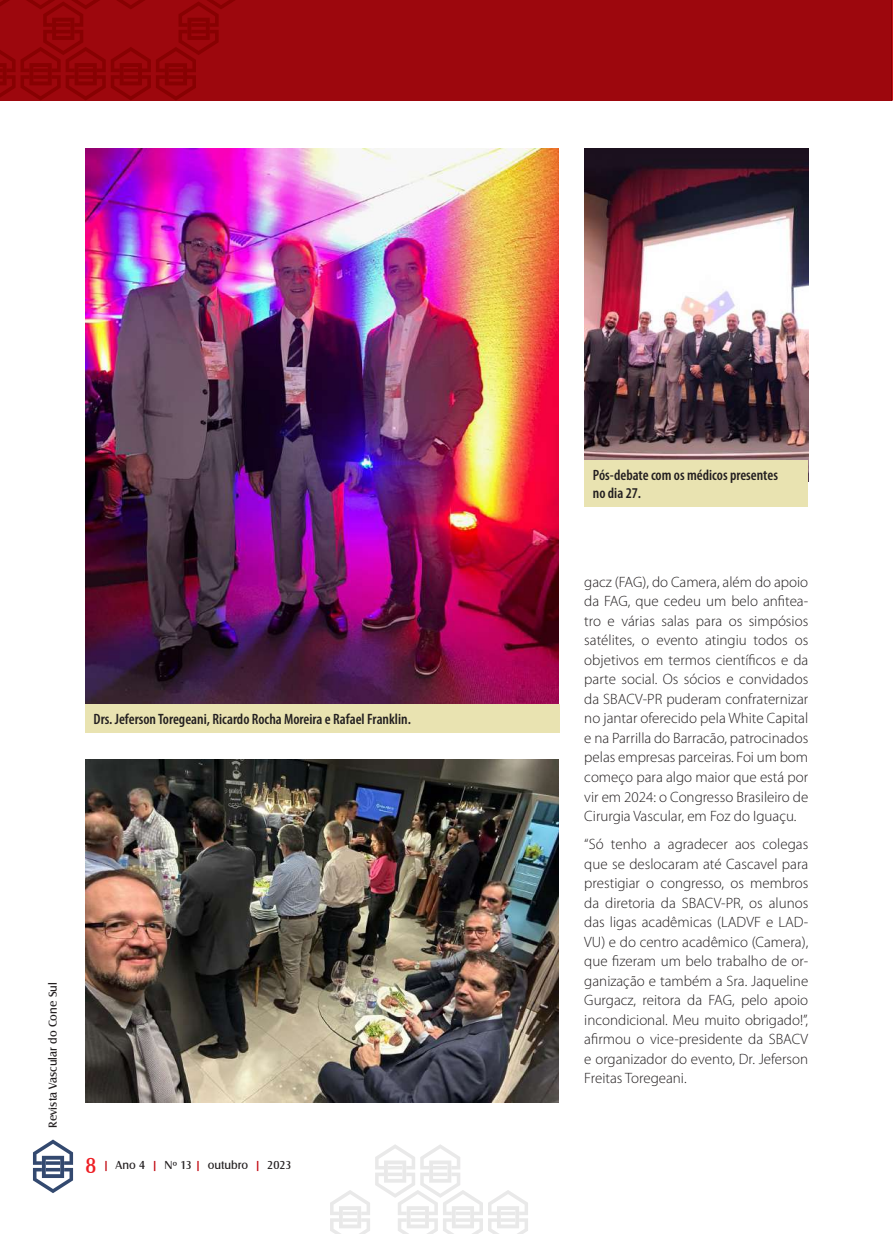
<style>
.page{position:relative;width:893px;height:1234px;background:#fff}
.page>*{position:absolute;margin:0;border:0;box-sizing:border-box;transform-origin:0 0}
.t1{font:300 15px/19.5px "Myriad Pro";color:#231f20;text-align:justify}
.t2{font:600 condensed 15px/18px "Myriad Pro";color:#231f20}
.t3{font:12px "Castle T";color:#231f20}
.s1{font-size:22.5px;color:#ee1d23}
.s2{color:#c4121a}
</style>
<div class="page">
<img style="left:85px;top:148px;width:473px;height:556px">
<img style="left:85px;top:759px;width:473px;height:343px">
<img style="left:584px;top:148px;width:224px;height:312px">
<div style="left:85px;top:704px;width:474px;height:28px;background:#e9e3b1"></div>
<div style="left:584px;top:460px;width:224px;height:47px;background:#e9e3b1"></div>
<div style="left:0;top:0;width:892px;height:101px;background:#9d070d"></div>
<svg style="left:892px;top:0;width:1px;height:101px"></svg>
<hr style="left:891px;top:0;width:1px;height:101px;background:#870102">
<svg style="left:0;top:0;width:235px;height:100px"></svg>
<svg style="left:33px;top:1139px;width:40px;height:53px"></svg>
<svg style="left:330px;top:1144px;width:198px;height:89px"></svg>
<p class="t2" style="left:94px;top:710px;width:319px">Drs. Jeferson Toregeani, Ricardo Rocha Moreira e Rafael Franklin.</p>
<p class="t3" style="left:46px;top:1127px;width:147px;rotate:-90deg">Revista Vascular do Cone Sul</p>
<p class="t3" style="left:85px;top:1157px;width:208px"><span class="s1">8</span> <span class="s2">|</span> Ano 4 <span class="s2">|</span> Nº 13 <span class="s2">|</span> outubro <span class="s2">|</span> 2023</p>
<p class="t2" style="left:593px;top:466px;width:187px">Pós-debate com os médicos presentes no dia 27.</p>
<p class="t1" style="left:584px;top:572px;width:225px">gacz (FAG), do Camera, além do apoio da FAG, que cedeu um belo anfitea&shy;tro e várias salas para os simpósios satélites, o evento atingiu todos os objetivos em termos científicos e da parte social. Os sócios e convidados da SBACV-PR puderam confraternizar no jantar oferecido pela White Capital e na Parrilla do Barracão, patrocinados pelas empresas parceiras. Foi um bom começo para algo maior que está por vir em 2024: o Congresso Brasileiro de Cirurgia Vascular, em Foz do Iguaçu.</p>
<p class="t1" style="left:584px;top:834px;width:225px">“Só tenho a agradecer aos colegas que se deslocaram até Cascavel para prestigiar o congresso, os membros da diretoria da SBACV-PR, os alunos das ligas acadêmicas (LADVF e LAD-VU) e do centro acadêmico (Camera), que fizeram um belo trabalho de or&shy;ganização e também a Sra. Jaqueline Gurgacz, reitora da FAG, pelo apoio incondicional. Meu muito obrigado!”, afirmou o vice-presidente da SBACV e organizador do evento, Dr. Jeferson Freitas Toregeani.</p>
</div>
